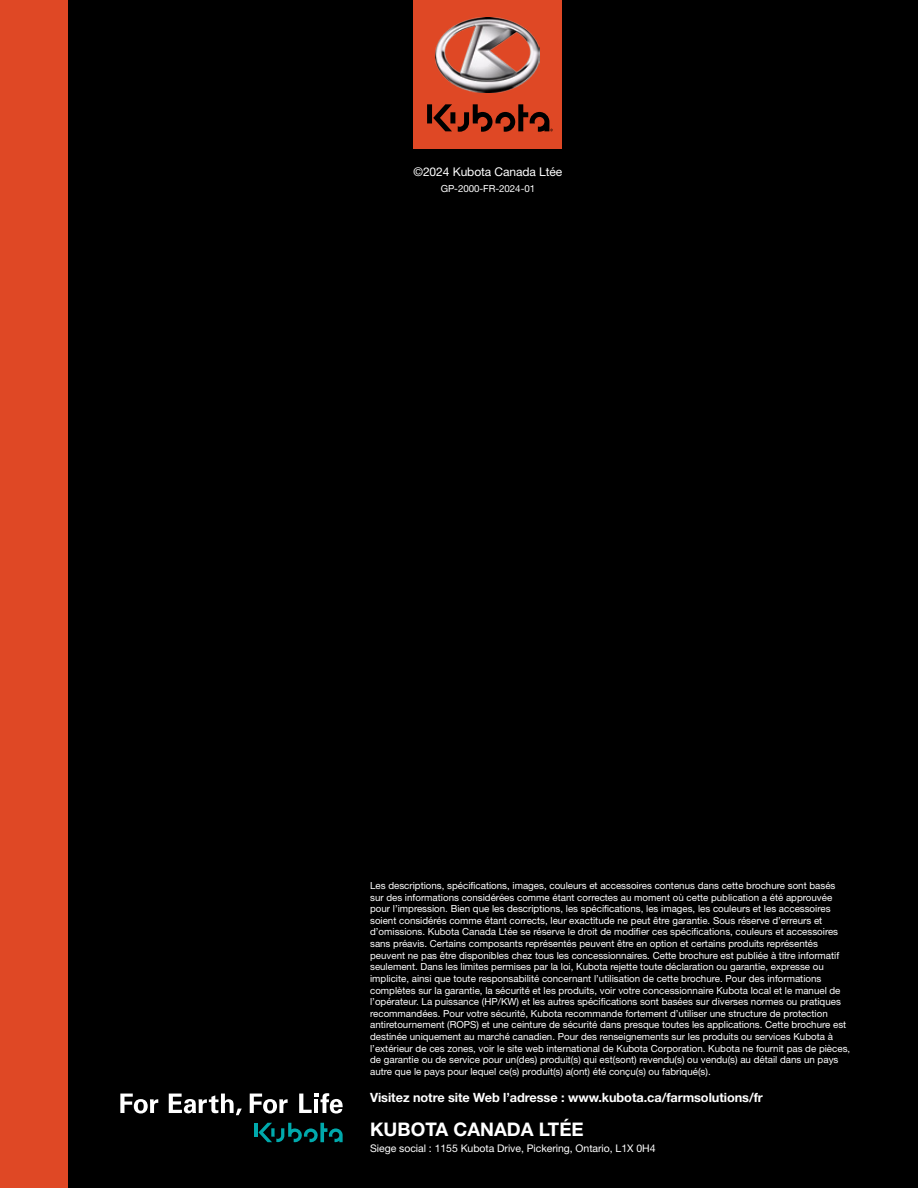
<style>
.page{position:relative;width:918px;height:1188px;background:#000}
.page>*{position:absolute;margin:0;border:0;box-sizing:border-box;transform-origin:0 0}
.t1{font:700 18.75px "Helvetica Neue LT Std";color:#fff}
.t2{font:700 12.75px "Helvetica Neue LT Std";letter-spacing:-.005em;color:#fff}
.t3{font:12px "Helvetica Neue LT Std";letter-spacing:-.005em;color:#fff}
.t4{font:10.5px "Helvetica Neue LT Std";letter-spacing:-.005em;color:#fff}
.t5{font:9.75px/11.6px "Helvetica Neue LT Std";color:#fff}
</style>
<div class="page">
<div style="left:0;top:0;width:68px;height:1188px;background:#df4825"></div>
<div style="left:414px;top:0;width:148px;height:149px;background:#df4825"></div>
<svg style="left:427px;top:104px;width:126px;height:28px"></svg>
<img style="left:436px;top:17px;width:104px;height:75px">
<svg style="left:250px;top:1094px;width:38px;height:20px"></svg>
<svg style="left:120px;top:1094px;width:38px;height:20px"></svg>
<svg style="left:169px;top:1094px;width:73px;height:21px"></svg>
<svg style="left:299px;top:1093px;width:44px;height:21px"></svg>
<hr style="left:254px;top:1123px;width:4px;height:14px;background:#00a9ac">
<svg style="left:258px;top:1123px;width:85px;height:19px"></svg>
<p class="t3" style="left:413px;top:165px;width:150px">©2024 Kubota Canada Ltée</p>
<p class="t5" style="left:441px;top:183px;width:96px">GP-2000-FR-2024-01</p>
<p class="t5" style="left:370px;top:880px;width:482px">Les descriptions, spécifications, images, couleurs et accessoires contenus dans cette brochure sont basés sur des informations considérées comme étant correctes au moment où cette publication a été approuvée pour l’impression. Bien que les descriptions, les spécifications, les images, les couleurs et les accessoires soient considérés comme étant corrects, leur exactitude ne peut être garantie. Sous réserve d’erreurs et d’omissions. Kubota Canada Ltée se réserve le droit de modifier ces spécifications, couleurs et accessoires sans préavis. Certains composants représentés peuvent être en option et certains produits représentés peuvent ne pas être disponibles chez tous les concessionnaires. Cette brochure est publiée à titre informatif seulement. Dans les limites permises par la loi, Kubota rejette toute déclaration ou garantie, expresse ou implicite, ainsi que toute responsabilité concernant l’utilisation de cette brochure. Pour des informations complètes sur la garantie, la sécurité et les produits, voir votre concessionnaire Kubota local et le manuel de l’opérateur. La puissance (HP/KW) et les autres spécifications sont basées sur diverses normes ou pratiques recommandées. Pour votre sécurité, Kubota recommande fortement d’utiliser une structure de protection antiretournement (ROPS) et une ceinture de sécurité dans presque toutes les applications. Cette brochure est destinée uniquement au marché canadien. Pour des renseignements sur les produits ou services Kubota à l’extérieur de ces zones, voir le site web international de Kubota Corporation. Kubota ne fournit pas de pièces, de garantie ou de service pour un(des) produit(s) qui est(sont) revendu(s) ou vendu(s) au détail dans un pays autre que le pays pour lequel ce(s) produit(s) a(ont) été conçu(s) ou fabriqué(s).</p>
<h2 class="t2" style="left:370px;top:1089px;width:394px">Visitez notre site Web l’adresse : www.kubota.ca/farmsolutions/fr</h2>
<h1 class="t1" style="left:370px;top:1117px;width:215px">KUBOTA CANADA LTÉE</h1>
<p class="t4" style="left:370px;top:1142px;width:287px">Siege social : 1155 Kubota Drive, Pickering, Ontario, L1X 0H4</p>
</div>
